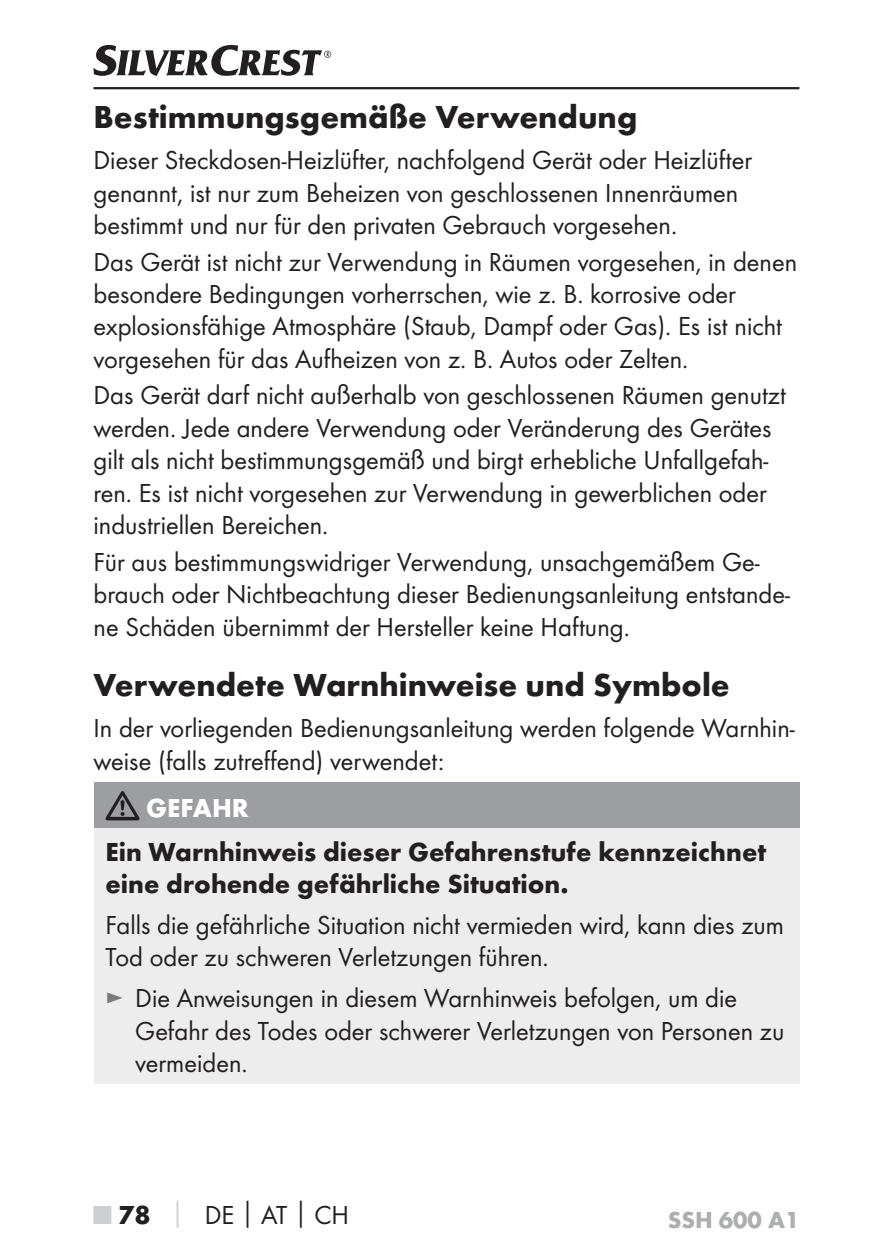
<style>
.page{position:relative;width:893px;height:1259px;background:#fff}
.page>*{position:absolute;margin:0;border:0;box-sizing:border-box;transform-origin:0 0}
.t1{font:700 33px "Futura";color:#231f20}
.t2{font:27px/32.4px "Futura Boo";color:#231f20}
.t3{font:700 27px/32.4px "Futura";color:#231f20}
.t4{font:700 27px "Futura";color:#fff}
.t5{font:700 24px "Futura";color:#acaeb0}
.s1{color:#797a7d}
.s2{font-family:"Futura";font-weight:700;color:#cecfd1}
.s3{font-family:"Futura";font-weight:700}
</style>
<div class="page">
<svg style="left:93px;top:45px;width:238px;height:31px"></svg>
<hr style="left:94px;top:87px;width:705px;height:2px;background:#231f20">
<div style="left:94px;top:782px;width:705px;height:46px;background:#9c9ea1"></div>
<div style="left:94px;top:828px;width:705px;height:256px;background:#ededee"></div>
<svg style="left:106px;top:791px;width:33px;height:29px"></svg>
<p class="t1" style="left:94px;top:104px;width:545px">Bestimmungsgemäße Verwendung</p>
<p class="t2" style="left:94px;top:145px;width:660px">Dieser Steckdosen-Heizlüfter, nachfolgend Gerät oder Heizlüfter genannt, ist nur zum Beheizen von geschlossenen Innenräumen bestimmt und nur für den privaten Gebrauch vorgesehen.</p>
<p class="t2" style="left:94px;top:247px;width:705px">Das Gerät ist nicht zur Verwendung in Räumen vorgesehen, in denen besondere Bedingungen vorherrschen, wie z. B. korrosive oder explosionsfähige Atmosphäre (Staub, Dampf oder Gas). Es ist nicht vorgesehen für das Aufheizen von z. B. Autos oder Zelten.</p>
<p class="t2" style="left:94px;top:381px;width:694px">Das Gerät darf nicht außerhalb von geschlossenen Räumen genutzt werden. Jede andere Verwendung oder Veränderung des Gerätes gilt als nicht bestimmungsgemäß und birgt erhebliche Unfallgefah&shy;ren. Es ist nicht vorgesehen zur Verwendung in gewerblichen oder industriellen Bereichen.</p>
<p class="t2" style="left:94px;top:547px;width:698px">Für aus bestimmungswidriger Verwendung, unsachgemäßem Ge&shy;brauch oder Nichtbeachtung dieser Bedienungsanleitung entstande&shy;ne Schäden übernimmt der Hersteller keine Haftung.</p>
<p class="t1" style="left:94px;top:672px;width:638px">Verwendete Warnhinweise und Symbole</p>
<p class="t2" style="left:94px;top:713px;width:703px">In der vorliegenden Bedienungsanleitung werden folgende Warnhin&shy;weise (falls zutreffend) verwendet:</p>
<p class="t4" style="left:146px;top:797px;width:104px">GEFAHR</p>
<p class="t3" style="left:106px;top:837px;width:662px">Ein Warnhinweis dieser Gefahrenstufe kennzeichnet eine drohende gefährliche Situation.</p>
<p class="t2" style="left:106px;top:910px;width:680px">Falls die gefährliche Situation nicht vermieden wird, kann dies zum<br>Tod oder zu schweren Verletzungen führen.</p>
<p class="t2" style="left:135px;top:983px;width:651px;text-indent:-30px"><span class="s1">►</span> Die Anweisungen in diesem Warnhinweis befolgen, um die<br>Gefahr des Todes oder schwerer Verletzungen von Personen zu vermeiden.</p>
<p class="t2" style="left:94px;top:1200px;width:257px"><span class="s2">■</span> <span class="s3">78</span> <span class="s2">│</span> DE<span class="s3">│</span>AT<span class="s3">│</span>CH</p>
<p class="t5" style="left:668px;top:1211px;width:133px">SSH 600 A1</p>
</div>
